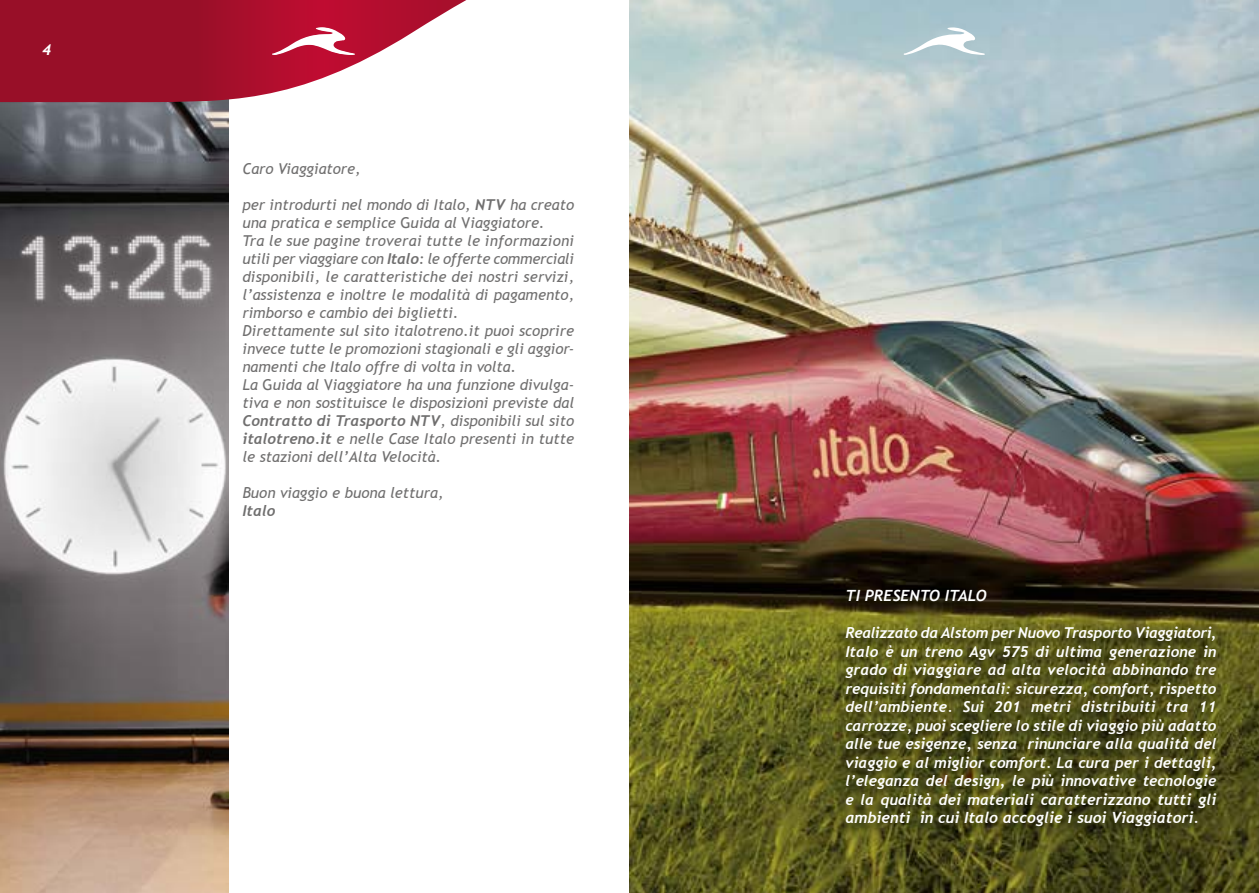
<style>
.page{position:relative;width:1259px;height:893px;background:#fff}
.page>*{position:absolute;margin:0;border:0;box-sizing:border-box;transform-origin:0 0}
.t1{font:italic 700 15.45px "Trebuchet";color:#fff}
.t2{font:italic 15px/18px "Trebuchet MS";color:#706f6f}
.t3{font:italic 700 15px/18.5px "Trebuchet";color:#fff;text-align:justify}
.t4{font:italic 700 15px "Trebuchet";color:#706f6f}
.s1{font-family:"Trebuchet";font-weight:700}
.s2{font-style:normal}
.s3{font-family:"Trebuchet MS";font-weight:400}
.s4{font-size:15.45px}
</style>
<div class="page">
<img style="left:0;top:107px;width:228px;height:786px">
<svg style="left:0;top:0;width:466px;height:107px"></svg>
<svg style="left:272px;top:27px;width:83px;height:28px"></svg>
<img style="left:629px;top:0;width:630px;height:893px">
<div style="left:830px;top:588px;width:387px;height:251px;background:#000;opacity:.7"></div>
<svg style="left:903px;top:27px;width:81px;height:28px"></svg>
<p class="t3" style="left:43px;top:40px;width:10px">4</p>
<p class="t2" style="left:242px;top:160px;width:120px">Caro Viaggiatore,</p>
<p class="t2" style="left:242px;top:196px;width:333px">per introdurti nel mondo di Italo, <span class="s1">NTV</span> ha creato una pratica e semplice <span class="s2">G</span>uida al <span class="s2">V</span>iaggiatore.<br>Tra le sue pagine troverai tutte le informazioni utili per viaggiare con <span class="s1">Italo</span>: le offerte commerciali disponibili, le caratteristiche dei nostri servizi, l’assistenza e inoltre le modalità di pagamento, rimborso e cambio dei biglietti.<br>Direttamente sul sito italotreno.it puoi scoprire invece tutte le promozioni stagionali e gli aggior&shy;namenti che Italo offre di volta in volta.<br>La <span class="s2">G</span>uida al <span class="s2">V</span>iaggiatore ha una funzione divulga&shy;tiva e non sostituisce le disposizioni previste dal</p>
<p class="t4" style="left:242px;top:411px;width:333px">Contratto di Trasporto NTV<span class="s3">, disponibili sul sito</span></p>
<p class="t2" style="left:242px;top:430px;width:333px"><span class="s1">italotreno.it</span> e nelle Case Italo presenti in tutte le stazioni dell’Alta Velocità.</p>
<p class="t2" style="left:242px;top:484px;width:203px">Buon viaggio e buona lettura,</p>
<p class="t4" style="left:242px;top:501px;width:34px">Italo</p>
<p class="t1" style="left:845px;top:586px;width:143px">TI PRESENTO ITALO</p>
<p class="t3" style="left:845px;top:624px;width:373px">Realizzato da Alstom per Nuovo Trasporto Viaggiatori, Italo è un treno Agv 575 di ultima generazione in grado di viaggiare ad alta velocità abbinando tre requisiti fondamentali: sicurezza, comfort, rispetto dell’ambiente. Sui 201 metri distribuiti tra 11 carrozze, puoi scegliere lo stile di viaggio più adatto alle tue esigenze, senza rinunciare alla qualità del viaggio e al miglior comfort. La cura per i dettagli, l’eleganza del design, le più innovative tecnologie e la qualità dei materiali <span class="s4">caratterizzano tutti gli</span></p>
<p class="t1" style="left:845px;top:808px;width:355px">ambienti in cui Italo accoglie i suoi Viaggiatori.</p>
</div>
